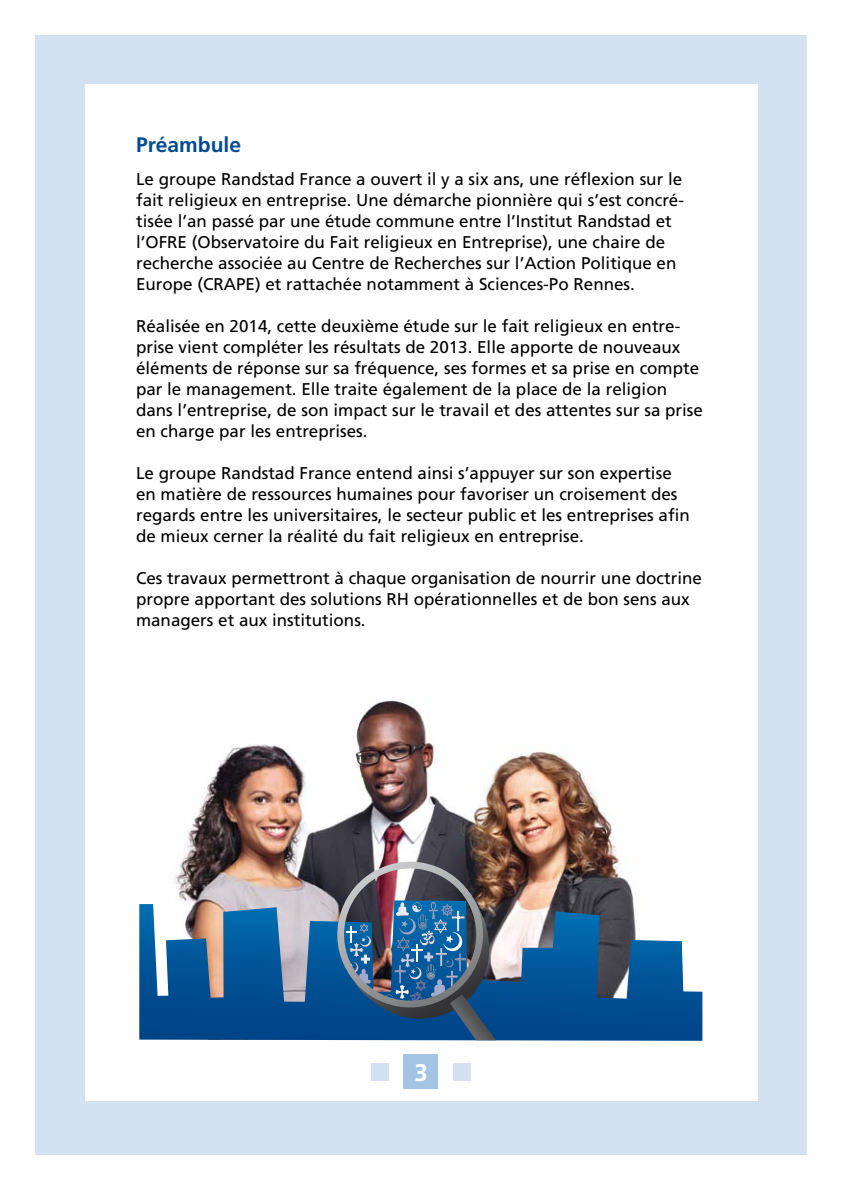
<style>
.page{position:relative;width:842px;height:1191px;background:#fff}
.page>*{position:absolute;margin:0;border:0;box-sizing:border-box;transform-origin:0 0}
.t1{font:700 24px "Frutiger";color:#fff}
.t2{font:700 21px "Frutiger";color:#004b93}
.t3{font:17px/21px "Frutiger";color:#000}
</style>
<div class="page">
<div style="left:35px;top:35px;width:771px;height:1120px;background:#d4e1f1"></div>
<div style="left:85px;top:85px;width:672px;height:1015px;background:#fff"></div>
<div style="left:454px;top:1063px;width:17px;height:17px;background:#d4e1f1"></div>
<div style="left:371px;top:1063px;width:17px;height:17px;background:#d4e1f1"></div>
<div style="left:404px;top:1054px;width:34px;height:35px;background:#a4c4e4"></div>
<img style="left:174px;top:700px;width:460px;height:204px">
<svg style="left:139px;top:904px;width:563px;height:136px;background:#3f739f"></svg>
<img style="left:335px;top:861px;width:161px;height:179px">
<p class="t2" style="left:136px;top:133px;width:107px">Préambule</p>
<p class="t3" style="left:136px;top:168px;width:549px">Le groupe Randstad France a ouvert il y a six ans, une réflexion sur le fait religieux en entreprise. Une démarche pionnière qui s’est concré&shy;tisée l’an passé par une étude commune entre l’Institut Randstad et l’OFRE (Observatoire du Fait religieux en Entreprise), une chaire de recherche associée au Centre de Recherches sur l’Action Politique en Europe (CRAPE) et rattachée notamment à Sciences-Po Rennes.</p>
<p class="t3" style="left:136px;top:315px;width:568px">Réalisée en 2014, cette deuxième étude sur le fait religieux en entre&shy;prise vient compléter les résultats de 2013. Elle apporte de nouveaux éléments de réponse sur sa fréquence, ses formes et sa prise en compte par le management. Elle traite également de la place de la religion dans l’entreprise, de son impact sur le travail et des attentes sur sa prise en charge par les entreprises.</p>
<p class="t3" style="left:136px;top:462px;width:555px">Le groupe Randstad France entend ainsi s’appuyer sur son expertise en matière de ressources humaines pour favoriser un croisement des regards entre les universitaires, le secteur public et les entreprises afin de mieux cerner la réalité du fait religieux en entreprise.</p>
<p class="t3" style="left:136px;top:567px;width:567px">Ces travaux permettront à chaque organisation de nourrir une doctrine propre apportant des solutions RH opérationnelles et de bon sens aux managers et aux institutions.</p>
<h1 class="t1" style="left:414px;top:1058px;width:15px">3</h1>
</div>
